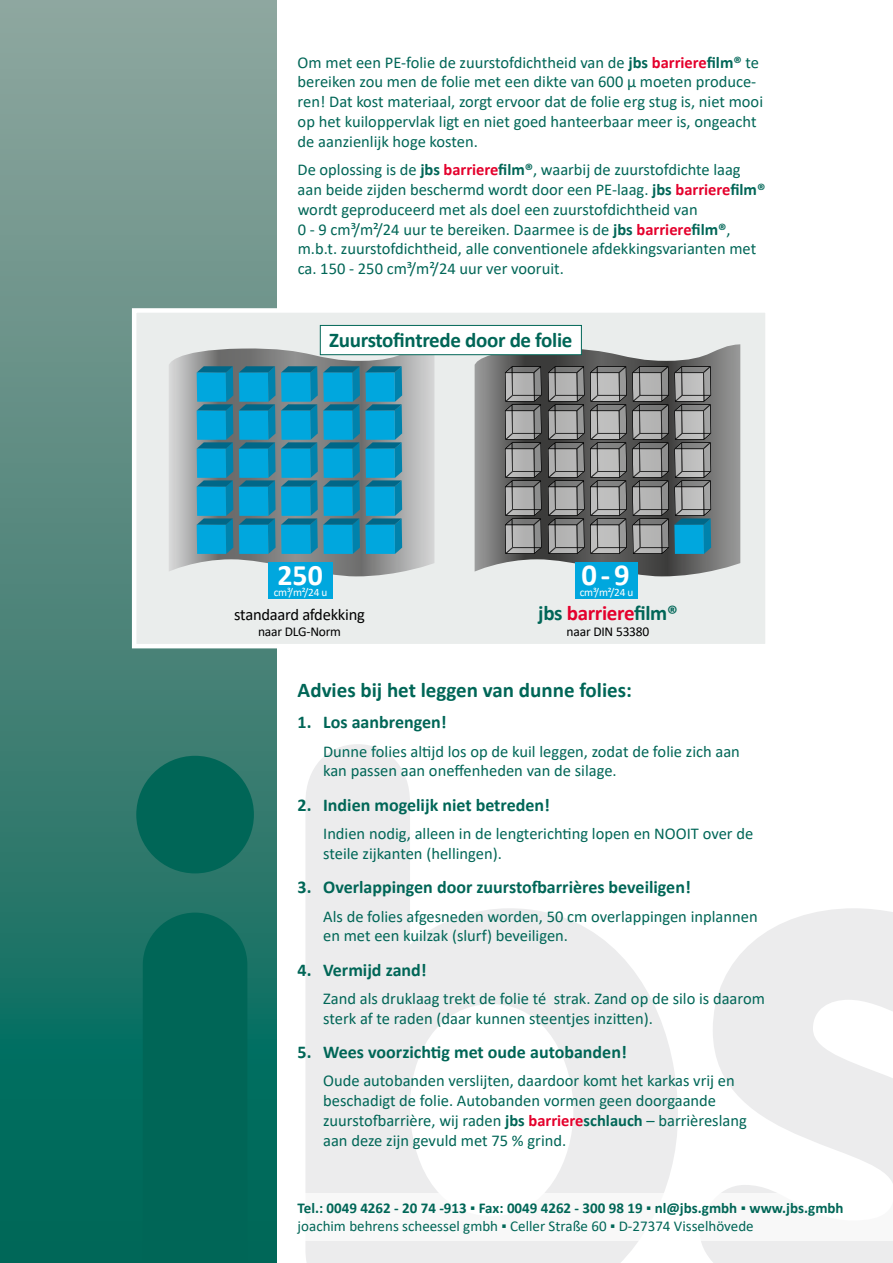
<style>
.page{position:relative;width:893px;height:1263px;background:#fff}
.page>*{position:absolute;margin:0;border:0;box-sizing:border-box;transform-origin:0 0}
.t1{font:700 30.6px "Calibri";color:#fff}
.t2{font:700 29.7px "Calibri";color:#fff}
.t3{font:700 21px "Calibri";letter-spacing:-.015em;color:#006657}
.t4{font:700 18px "Calibri";color:#006657}
.t5{font:16.5px/19.8px "Calibri";color:#006657}
.t6{font:16.5px "Calibri";letter-spacing:-.015em;color:#000}
.t7{font:700 15px/18px "Calibri";color:#006657}
.t8{font:13.5px "Calibri";letter-spacing:-.015em;color:#000}
.t9{font:11.25px "Calibri";letter-spacing:-.015em;color:#fff}
.s1{font-weight:700}
.s2{font-weight:700;color:#e4002c}
.s3{color:#e4002c}
.s4{font-weight:400}
</style>
<div class="page">
<svg style="left:305px;top:744px;width:588px;height:519px"></svg>
<div style="left:0;top:1193px;width:893px;height:48px;background:#f8f8f8"></div>
<div style="left:0;top:0;width:276px;height:1263px;background:linear-gradient(to bottom,#96a59e,#006455)"></div>
<div style="left:136px;top:756px;width:118px;height:117px;background:#006657;border-radius:50%"></div>
<div style="left:143px;top:913px;width:104px;height:350px;background:#006657"></div>
<div style="left:134px;top:310px;width:633px;height:336px;background:#eaedec"></div>
<svg style="left:169px;top:344px;width:265px;height:232px;background:#b1b3b3"></svg>
<svg style="left:475px;top:344px;width:265px;height:232px;background:#838483"></svg>
<div style="left:269px;top:562px;width:64px;height:37px;background:#00a7de"></div>
<div style="left:576px;top:562px;width:62px;height:37px;background:#00a7de"></div>
<svg style="left:197px;top:366px;width:36px;height:188px;background:#0b95c1"></svg>
<svg style="left:239px;top:366px;width:163px;height:188px;background:#1992ba"></svg>
<svg style="left:505px;top:366px;width:37px;height:188px;background:#848484"></svg>
<svg style="left:548px;top:366px;width:36px;height:188px;background:#868686"></svg>
<svg style="left:590px;top:366px;width:121px;height:188px;background:#7d8588"></svg>
<div style="left:132px;top:308px;width:638px;height:340px;border:4px solid #fff"></div>
<div style="left:320px;top:325px;width:261px;height:30px;background:#fff"></div>
<div style="left:320px;top:325px;width:262px;height:30px;border:1px solid #006657"></div>
<p class="t5" style="left:298px;top:52px;width:467px">Om met een PE-folie de zuurstofdichtheid van de <span class="s1">jbs</span> <span class="s2">barriere</span><span class="s1">film®</span> te bereiken zou men de folie met een dikte van 600 μ moeten produce&shy;ren! Dat kost materiaal, zorgt ervoor dat de folie erg stug is, niet mooi op het kuiloppervlak ligt en niet goed hanteerbaar meer is, ongeacht de aanzienlijk hoge kosten.</p>
<p class="t5" style="left:298px;top:159px;width:469px">De oplossing is de <span class="s1">jbs</span> <span class="s2">barriere</span><span class="s1">film®</span>, waarbij de zuurstofdichte laag aan beide zijden beschermd wordt door een PE-laag. <span class="s1">jbs</span> <span class="s2">barriere</span><span class="s1">film® </span>wordt geproduceerd met als doel een zuurstofdichtheid van<br>0 - 9 cm³/m²/24 uur te bereiken. Daarmee is de <span class="s1">jbs</span> <span class="s2">barriere</span><span class="s1">film®</span>, m.b.t. zuurstofdichtheid, alle conventionele afdekkingsvarianten met ca. 150 - 250 cm³/m²/24 uur ver vooruit.</p>
<p class="t3" style="left:329px;top:325px;width:245px">Zuurstofintrede door de folie</p>
<h2 class="t2" style="left:277px;top:554px;width:47px">250</h2>
<h1 class="t1" style="left:581px;top:553px;width:50px">0-9</h1>
<p class="t6" style="left:234px;top:603px;width:132px">standaard afdekking</p>
<p class="t8" style="left:258px;top:622px;width:84px">naar DLG-Norm</p>
<p class="t9" style="left:274px;top:584px;width:55px">cm³/m²/24 u</p>
<p class="t9" style="left:580px;top:584px;width:55px">cm³/m²/24 u</p>
<p class="t3" style="left:538px;top:598px;width:141px">jbs <span class="s3">barriere</span>film®</p>
<p class="t8" style="left:567px;top:622px;width:84px">naar DIN 53380</p>
<p class="t3" style="left:298px;top:676px;width:336px">Advies bij het leggen van dunne folies:</p>
<p class="t4" style="left:298px;top:709px;width:150px">1. Los aanbrengen!</p>
<p class="t5" style="left:323px;top:741px;width:418px">Dunne folies altijd los op de kuil leggen, zodat de folie zich aan kan passen aan oneffenheden van de silage.</p>
<p class="t4" style="left:298px;top:792px;width:254px">2. Indien mogelijk niet betreden!</p>
<p class="t5" style="left:323px;top:823px;width:432px">Indien nodig, alleen in de lengterichting lopen en NOOIT over de steile zijkanten (hellingen).</p>
<p class="t4" style="left:298px;top:874px;width:395px">3. Overlappingen door zuurstofbarrières beveiligen!</p>
<p class="t5" style="left:323px;top:906px;width:436px">Als de folies afgesneden worden, 50 cm overlappingen inplannen en met een kuilzak (slurf) beveiligen.</p>
<p class="t4" style="left:298px;top:957px;width:131px">4. Vermijd zand!</p>
<p class="t5" style="left:323px;top:988px;width:443px">Zand als druklaag trekt de folie té strak. Zand op de silo is daarom sterk af te raden (daar kunnen steentjes inzitten).</p>
<p class="t4" style="left:298px;top:1039px;width:331px">5. Wees voorzichtig met oude autobanden!</p>
<p class="t5" style="left:323px;top:1071px;width:425px">Oude autobanden verslijten, daardoor komt het karkas vrij en beschadigt de folie. Autobanden vormen geen doorgaande zuurstofbarrière, wij raden <span class="s1">jbs</span> <span class="s2">barriere</span><span class="s1">schlauch</span> – barrièreslang aan deze zijn gevuld met 75 % grind.</p>
<p class="t7" style="left:298px;top:1198px;width:547px">Tel.: 0049 4262 - 20 74 -913 <span class="s4">▪</span> Fax: 0049 4262 - 300 98 19 <span class="s4">▪</span> nl@jbs.gmbh <span class="s4">▪</span> www.jbs.gmbh <span class="s4">joachim behrens scheessel gmbh ▪ Celler Straße 60 ▪ D-27374 Visselhövede</span></p>
</div>
